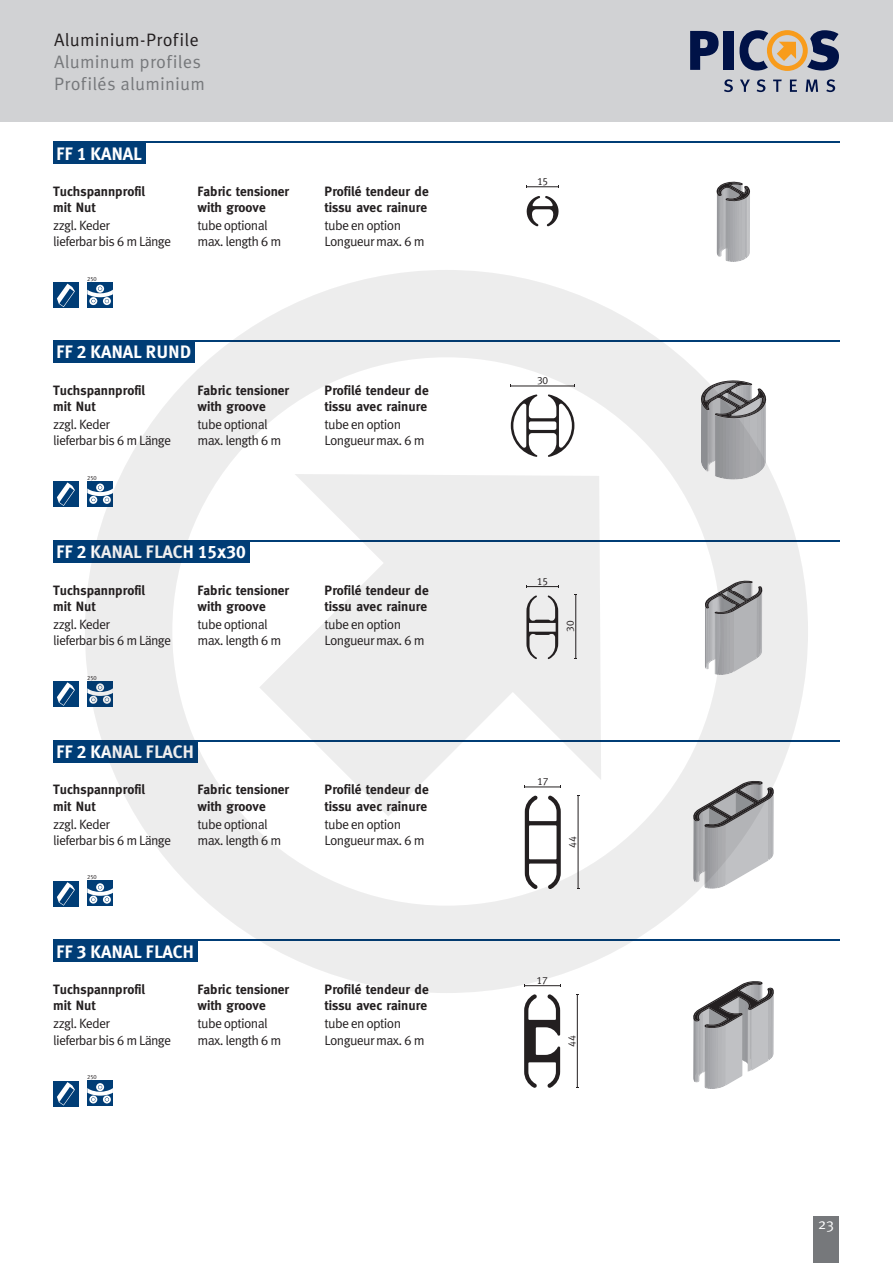
<style>
.page{position:relative;width:893px;height:1263px;background:#fff}
.page>*{position:absolute;margin:0;border:0;box-sizing:border-box;transform-origin:0 0}
.t1{font:18px "Meta Plus Bold Caps";letter-spacing:-.01em;color:#fff}
.t2{font:18px/21.6px "Meta Pro";letter-spacing:.01em;color:#76787b}
.t3{font:18px "Meta Pro";letter-spacing:.01em;color:#231f20}
.t4{font:15px "Meta";color:#fff}
.t5{font:13.5px/16.2px "Meta Pro";letter-spacing:-.05em;color:#231f20}
.t6{font:700 13.5px/16.2px "Meta";color:#231f20}
.t7{font:10.5px "Meta Caps";color:#231f20}
.t8{font:6px "Meta Caps";color:#231f20}
</style>
<div class="page">
<div style="left:813px;top:1216px;width:26px;height:47px;background:#76787b"></div>
<div style="left:0;top:0;width:893px;height:121px;background:#d1d2d4"></div>
<svg style="left:690px;top:31px;width:29px;height:39px"></svg>
<div style="left:723px;top:31px;width:10px;height:39px;background:#001247"></div>
<svg style="left:724px;top:79px;width:9px;height:13px"></svg>
<svg style="left:740px;top:80px;width:10px;height:12px"></svg>
<svg style="left:757px;top:79px;width:8px;height:13px"></svg>
<svg style="left:773px;top:80px;width:9px;height:12px"></svg>
<svg style="left:790px;top:80px;width:7px;height:12px"></svg>
<svg style="left:806px;top:80px;width:12px;height:12px"></svg>
<svg style="left:826px;top:79px;width:9px;height:13px"></svg>
<svg style="left:739px;top:30px;width:100px;height:41px"></svg>
<hr style="left:53px;top:141px;width:787px;height:2px;background:#003d76">
<div style="left:53px;top:142px;width:93px;height:22px;background:#003d76"></div>
<hr style="left:527px;top:186px;width:31px;height:1px;background:#231f20">
<svg style="left:526px;top:196px;width:33px;height:30px"></svg>
<svg style="left:716px;top:181px;width:34px;height:81px;background:#a9a9ac"></svg>
<div style="left:53px;top:283px;width:26px;height:25px;background:#003d76"></div>
<svg style="left:57px;top:284px;width:18px;height:23px"></svg>
<hr style="left:53px;top:340px;width:787px;height:1px;background:#003d76">
<div style="left:53px;top:341px;width:141px;height:22px;background:#003d76"></div>
<div style="left:53px;top:481px;width:26px;height:26px;background:#003d76"></div>
<svg style="left:57px;top:482px;width:18px;height:24px"></svg>
<hr style="left:53px;top:540px;width:787px;height:1px;background:#003d76">
<div style="left:53px;top:541px;width:197px;height:21px;background:#003d76"></div>
<div style="left:53px;top:681px;width:26px;height:26px;background:#003d76"></div>
<svg style="left:57px;top:682px;width:18px;height:24px"></svg>
<hr style="left:53px;top:740px;width:787px;height:1px;background:#003d76">
<div style="left:53px;top:741px;width:144px;height:21px;background:#003d76"></div>
<div style="left:53px;top:881px;width:26px;height:26px;background:#003d76"></div>
<svg style="left:57px;top:882px;width:18px;height:24px"></svg>
<hr style="left:53px;top:940px;width:787px;height:1px;background:#003d76">
<div style="left:53px;top:940px;width:144px;height:22px;background:#003d76"></div>
<div style="left:87px;top:1080px;width:26px;height:26px;background:#003d76"></div>
<svg style="left:87px;top:1083px;width:26px;height:20px"></svg>
<hr style="left:577px;top:994px;width:1px;height:94px;background:#231f20">
<svg style="left:524px;top:994px;width:36px;height:94px"></svg>
<svg style="left:693px;top:993px;width:81px;height:96px"></svg>
<div style="left:53px;top:1081px;width:26px;height:25px;background:#003d76"></div>
<svg style="left:57px;top:1082px;width:18px;height:23px"></svg>
<svg style="left:85px;top:270px;width:723px;height:723px"></svg>
<svg style="left:259px;top:474px;width:342px;height:342px;fill:#ededed"></svg>
<h1 class="t3" style="left:54px;top:29px;width:146px">Aluminium-Profile</h1>
<h1 class="t2" style="left:54px;top:51px;width:152px">Aluminum profiles<br>Profilés aluminium</h1>
<h1 class="t1" style="left:56px;top:143px;width:87px">FF 1 KANAL</h1>
<p class="t6" style="left:53px;top:183px;width:94px">Tuchspannprofil mit Nut</p>
<p class="t5" style="left:53px;top:218px;width:120px">zzgl. Keder<br>lieferbar bis 6 m Länge</p>
<p class="t8" style="left:87px;top:275px;width:11px">250</p>
<p class="t6" style="left:197px;top:183px;width:93px">Fabric tensioner with groove</p>
<p class="t5" style="left:197px;top:218px;width:85px">tube optional max. length 6 m</p>
<h1 class="t1" style="left:56px;top:342px;width:137px">FF 2 KANAL RUND</h1>
<p class="t6" style="left:53px;top:382px;width:94px">Tuchspannprofil mit Nut</p>
<p class="t5" style="left:53px;top:416px;width:120px">zzgl. Keder<br>lieferbar bis 6 m Länge</p>
<p class="t6" style="left:197px;top:382px;width:93px">Fabric tensioner with groove</p>
<p class="t5" style="left:197px;top:416px;width:85px">tube optional max. length 6 m</p>
<p class="t8" style="left:87px;top:474px;width:11px">250</p>
<h1 class="t1" style="left:56px;top:542px;width:191px">FF 2 KANAL FLACH 15x30</h1>
<p class="t6" style="left:53px;top:582px;width:94px">Tuchspannprofil mit Nut</p>
<p class="t5" style="left:53px;top:616px;width:120px">zzgl. Keder<br>lieferbar bis 6 m Länge</p>
<p class="t6" style="left:197px;top:582px;width:93px">Fabric tensioner with groove</p>
<p class="t5" style="left:197px;top:616px;width:85px">tube optional max. length 6 m</p>
<p class="t8" style="left:87px;top:674px;width:11px">250</p>
<h1 class="t1" style="left:56px;top:741px;width:140px">FF 2 KANAL FLACH</h1>
<p class="t6" style="left:53px;top:781px;width:94px">Tuchspannprofil mit Nut</p>
<p class="t5" style="left:53px;top:816px;width:120px">zzgl. Keder<br>lieferbar bis 6 m Länge</p>
<p class="t6" style="left:197px;top:781px;width:93px">Fabric tensioner with groove</p>
<p class="t5" style="left:197px;top:816px;width:85px">tube optional max. length 6 m</p>
<p class="t8" style="left:87px;top:874px;width:11px">250</p>
<h1 class="t1" style="left:56px;top:941px;width:140px">FF 3 KANAL FLACH</h1>
<p class="t6" style="left:53px;top:981px;width:94px">Tuchspannprofil mit Nut</p>
<p class="t5" style="left:53px;top:1016px;width:120px">zzgl. Keder<br>lieferbar bis 6 m Länge</p>
<p class="t6" style="left:197px;top:981px;width:93px">Fabric tensioner with groove</p>
<p class="t5" style="left:197px;top:1016px;width:85px">tube optional max. length 6 m</p>
<p class="t8" style="left:87px;top:1074px;width:11px">250</p>
<p class="t6" style="left:325px;top:183px;width:106px">Profilé tendeur de tissu avec rainure</p>
<p class="t5" style="left:325px;top:218px;width:102px">tube en option<br>Longueur max. 6 m</p>
<p class="t6" style="left:325px;top:382px;width:106px">Profilé tendeur de tissu avec rainure</p>
<p class="t5" style="left:325px;top:416px;width:102px">tube en option<br>Longueur max. 6 m</p>
<p class="t6" style="left:325px;top:582px;width:106px">Profilé tendeur de tissu avec rainure</p>
<p class="t5" style="left:325px;top:616px;width:102px">tube en option<br>Longueur max. 6 m</p>
<p class="t6" style="left:325px;top:781px;width:106px">Profilé tendeur de tissu avec rainure</p>
<p class="t5" style="left:325px;top:816px;width:102px">tube en option<br>Longueur max. 6 m</p>
<p class="t6" style="left:325px;top:981px;width:106px">Profilé tendeur de tissu avec rainure</p>
<p class="t5" style="left:325px;top:1016px;width:102px">tube en option<br>Longueur max. 6 m</p>
<p class="t7" style="left:537px;top:175px;width:13px">15</p>
<p class="t7" style="left:537px;top:374px;width:13px">30</p>
<p class="t7" style="left:537px;top:575px;width:13px">15</p>
<p class="t7" style="left:564px;top:632px;width:13px;rotate:-90deg">30</p>
<p class="t7" style="left:537px;top:775px;width:13px">17</p>
<p class="t7" style="left:566px;top:848px;width:13px;rotate:-90deg">44</p>
<p class="t7" style="left:536px;top:974px;width:13px">17</p>
<p class="t7" style="left:566px;top:1047px;width:13px;rotate:-90deg">44</p>
<p class="t4" style="left:818px;top:1215px;width:18px">23</p>
</div>
